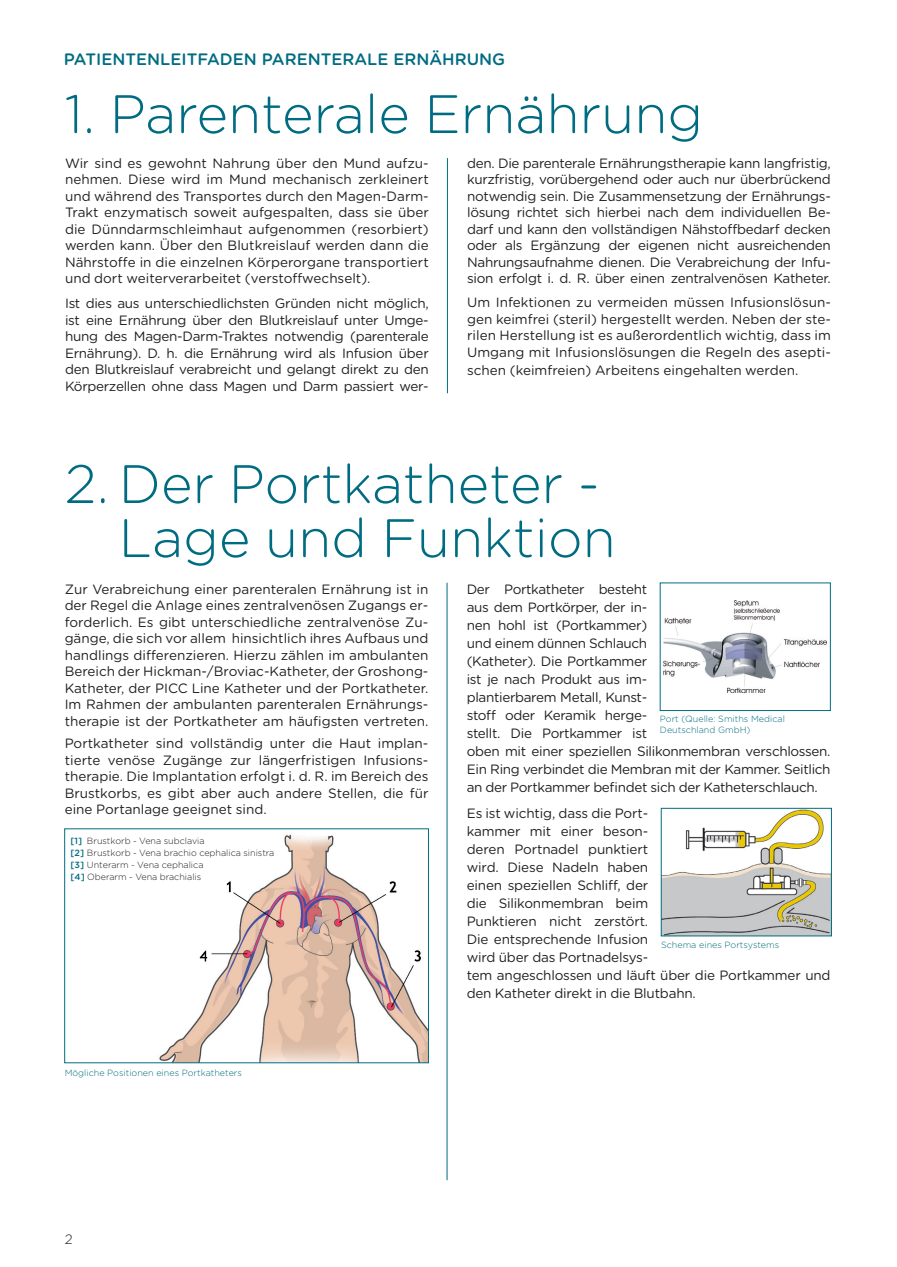
<style>
.page{position:relative;width:897px;height:1267px;background:#fff}
.page>*{position:absolute;margin:0;border:0;box-sizing:border-box;transform-origin:0 0}
.Oberüberschrift{font:300 54px/54px "Gotham Rounded";color:#006c81;text-align:right}
.t1{font:500 16.5px "Gotham Rounded";color:#006c81}
.Fließtext{font:13.5px/16.5px "Gotham Rounded";letter-spacing:-.02em;color:#231f20;text-align:justify}
.Fließtext-2{font:13.5px "Gotham Rounded";color:#231f20}
.t2{font:300 13.5px "Gotham Rounded";color:#231f20}
.t3{font:300 9px "Gotham Rounded";color:#231f20}
.t4{font:300 9px/10.8px "Gotham Rounded";color:#006c81}
.s1{font-weight:500;color:#006c81}
</style>
<div class="page">
<img style="left:159px;top:834px;width:267px;height:226px">
<img style="left:663px;top:600px;width:163px;height:92px">
<hr style="left:447px;top:158px;width:1px;height:235px;background:#006c81">
<hr style="left:447px;top:582px;width:1px;height:598px;background:#006c81">
<img style="left:663px;top:810px;width:166px;height:124px">
<div style="left:661px;top:808px;width:170px;height:128px;border:1px solid #006c81"></div>
<p class="t1" style="left:64px;top:48px;width:443px">PATIENTENLEITFADEN PARENTERALE ERNÄHRUNG</p>
<p class="Oberüberschrift" style="left:65px;top:84px;width:639px">1. Parenterale Ernährung</p>
<p class="Fließtext" style="left:65px;top:154px;width:365px">Wir sind es gewohnt Nahrung über den Mund aufzu&shy;nehmen. Diese wird im Mund mechanisch zerkleinert und während des Transportes durch den Magen-Darm-Trakt enzymatisch soweit aufgespalten, dass sie über die Dünndarmschleimhaut aufgenommen (resorbiert) werden kann. Über den Blutkreislauf werden dann die Nährstoffe in die einzelnen Körperorgane transportiert und dort weiterverarbeitet (verstoffwechselt).</p>
<p class="Fließtext" style="left:65px;top:295px;width:365px">Ist dies aus unterschiedlichsten Gründen nicht möglich, ist eine Ernährung über den Blutkreislauf unter Umge&shy;hung des Magen-Darm-Traktes notwendig (parenterale Ernährung). D. h. die Ernährung wird als Infusion über den Blutkreislauf verabreicht und gelangt direkt zu den Körperzellen ohne dass Magen und Darm passiert wer-</p>
<p class="Fließtext" style="left:467px;top:154px;width:365px">den. Die parenterale Ernährungstherapie kann langfristig, kurzfristig, vorübergehend oder auch nur überbrückend notwendig sein. Die Zusammensetzung der Ernährungs&shy;lösung richtet sich hierbei nach dem individuellen Be&shy;darf und kann den vollständigen Nähstoffbedarf decken oder als Ergänzung der eigenen nicht ausreichenden Nahrungsaufnahme dienen. Die Verabreichung der Infu&shy;sion erfolgt i. d. R. über einen zentralvenösen Katheter.</p>
<p class="Fließtext" style="left:467px;top:294px;width:365px">Um Infektionen zu vermeiden müssen Infusionslösun&shy;gen keimfrei (steril) hergestellt werden. Neben der ste&shy;rilen Herstellung ist es außerordentlich wichtig, dass im Umgang mit Infusionslösungen die Regeln des asepti-</p>
<p class="Fließtext-2" style="left:467px;top:361px;width:333px">schen (keimfreien) Arbeitens eingehalten werden.</p>
<p class="Oberüberschrift" style="left:65px;top:454px;width:552px">2. Der Portkatheter -<br>Lage und Funktion</p>
<p class="Fließtext" style="left:65px;top:580px;width:365px">Zur Verabreichung einer parenteralen Ernährung ist in der Regel die Anlage eines zentralvenösen Zugangs er&shy;forderlich. Es gibt unterschiedliche zentralvenöse Zu&shy;gänge, die sich vor allem hinsichtlich ihres Aufbaus und handlings differenzieren. Hierzu zählen im ambulanten Bereich der Hickman-/Broviac-Katheter, der Groshong-Katheter, der PICC Line Katheter und der Portkatheter.<br>Im Rahmen der ambulanten parenteralen Ernährungs&shy;therapie ist der Portkatheter am häufigsten vertreten.</p>
<p class="Fließtext" style="left:65px;top:734px;width:365px">Portkatheter sind vollständig unter die Haut implan&shy;tierte venöse Zugänge zur längerfristigen Infusions&shy;therapie. Die Implantation erfolgt i. d. R. im Bereich des Brustkorbs, es gibt aber auch andere Stellen, die für eine Portanlage geeignet sind.</p>
<p class="Fließtext" style="left:466px;top:579px;width:365px;line-height:18px;text-align:left">Der Portkatheter besteht<br>aus dem Portkörper, der in-<br>nen hohl ist (Portkammer)<br>und einem dünnen Schlauch<br>(Katheter). Die Portkammer<br>ist je nach Produkt aus im-<br>plantierbarem Metall, Kunst-<br>stoff oder Keramik herge-<br>stellt. Die Portkammer ist<br>oben mit einer speziellen Silikonmembran verschlossen.<br>Ein Ring verbindet die Membran mit der Kammer. Seitlich an der Portkammer befindet sich der Katheterschlauch.</p>
<p class="Fließtext" style="left:466px;top:803px;width:365px;line-height:18px;text-align:left">Es ist wichtig, dass die Port-<br>kammer mit einer beson-<br>deren Portnadel punktiert<br>wird. Diese Nadeln haben<br>einen speziellen Schliff, der<br>die Silikonmembran beim<br>Punktieren nicht zerstört.<br>Die entsprechende Infusion<br>wird über das Portnadelsys-<br>tem angeschlossen und läuft über die Portkammer und den Katheter direkt in die Blutbahn.</p>
<p class="t4" style="left:660px;top:713px;width:126px">Port (Quelle: Smiths Medical<br>Deutschland GmbH)</p>
<p class="t3" style="left:70px;top:834px;width:136px"><span class="s1">[1]</span> Brustkorb - Vena subclavia</p>
<p class="t3" style="left:70px;top:846px;width:205px"><span class="s1">[2]</span> Brustkorb - Vena brachio cephalica sinistra</p>
<p class="t3" style="left:70px;top:858px;width:134px"><span class="s1">[3]</span> Unterarm - Vena cephalica</p>
<p class="t3" style="left:70px;top:870px;width:132px"><span class="s1">[4]</span> Oberarm - Vena brachialis</p>
<p class="t4" style="left:661px;top:938px;width:120px">Schema eines Portsystems</p>
<p class="t4" style="left:65px;top:1066px;width:179px">Mögliche Positionen eines Portkatheters</p>
<p class="t2" style="left:65px;top:1230px;width:9px">2</p>
</div>
